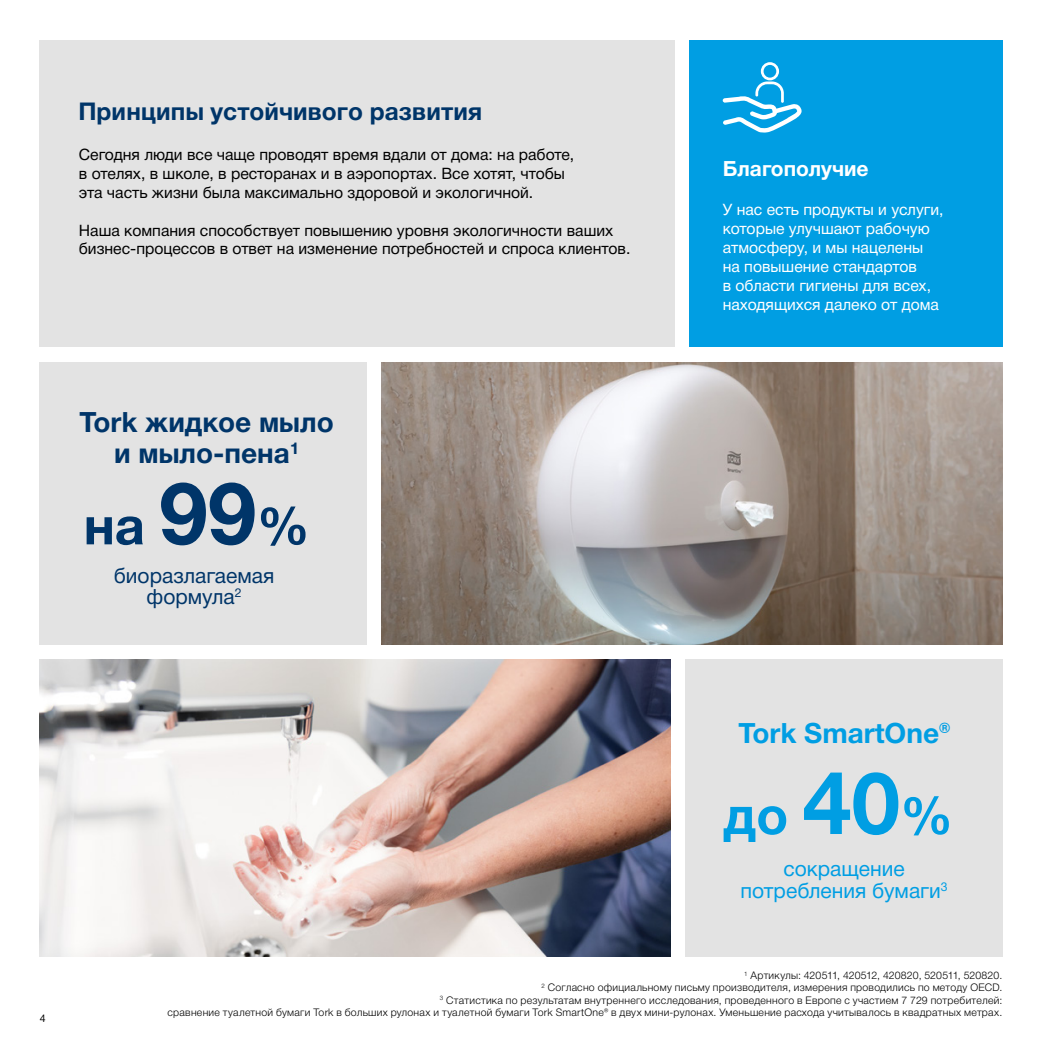
<style>
.page{position:relative;width:1042px;height:1042px;background:#fff}
.page>*{position:absolute;margin:0;border:0;box-sizing:border-box;transform-origin:0 0}
.t1{font:700 52.5px "Helvetica Neue Cyr";color:#009ee3}
.t2{font:700 52.5px "Helvetica Neue Cyr";color:#003569}
.t3{font:700 28px/31.5px "Helvetica Neue Cyr";color:#003569;text-align:center}
.t4{font:700 28px "Helvetica Neue Cyr";color:#009ee3}
.t5{font:700 24.5px "Helvetica Neue Cyr";letter-spacing:.005em;color:#003569}
.t6{font:21px/22.4px "Helvetica Neue Cyr";color:#009ee3;text-align:center}
.t7{font:21px/20.8px "Helvetica Neue Cyr";color:#003569;text-align:center}
.t8{font:700 21px "Helvetica Neue Cyr";color:#fff}
.t9{font:15.75px/18.9px "Helvetica Neue Cyr";color:#000}
.t10{font:15.75px/18.9px "Helvetica Neue Cyr";color:#fff}
.t11{font:300 10.5px/12.2px "Helvetica Neue Cyr";letter-spacing:.025em;color:#000;text-align:right}
.t12{font:10.5px "Helvetica Neue Cyr";color:#000}
.s1{font-size:87.5px}
</style>
<div class="page">
<div style="left:686px;top:659px;width:317px;height:297px;background:#e3e3e3"></div>
<div style="left:40px;top:362px;width:327px;height:283px;background:#e3e3e3"></div>
<div style="left:40px;top:40px;width:635px;height:307px;background:#e3e3e3"></div>
<div style="left:689px;top:40px;width:313px;height:307px;background:#009ee3"></div>
<img style="left:381px;top:362px;width:621px;height:283px">
<img style="left:40px;top:659px;width:631px;height:297px">
<svg style="left:722px;top:62px;width:80px;height:71px"></svg>
<h3 class="t5" style="left:78px;top:97px;width:405px">Принципы устойчивого развития</h3>
<h3 class="t9" style="left:79px;top:145px;width:497px">Сегодня люди все чаще проводят время вдали от дома: на работе, в отелях, в школе, в ресторанах и в аэропортах. Все хотят, чтобы эта часть жизни была максимально здоровой и экологичной.</h3>
<h3 class="t9" style="left:79px;top:221px;width:553px">Наша компания способствует повышению уровня экологичности ваших бизнес-процессов в ответ на изменение потребностей и спроса клиентов.</h3>
<h2 class="t3" style="left:79px;top:406px;width:256px">Tork жидкое мыло и мыло-пена<sup>1</sup></h2>
<h1 class="t2" style="left:84px;top:497px;width:227px">на <span class="s1">99</span>%</h1>
<h3 class="t7" style="left:114px;top:566px;width:162px">биоразлагаемая формула<sup>2</sup></h3>
<h3 class="t8" style="left:723px;top:157px;width:147px">Благополучие</h3>
<h3 class="t10" style="left:723px;top:200px;width:222px">У нас есть продукты и услуги, которые улучшают рабочую атмосферу, и мы нацелены на повышение стандартов<br>в области гигиены для всех, находящихся далеко от дома</h3>
<p class="t12" style="left:40px;top:1012px;width:7px">4</p>
<h2 class="t4" style="left:738px;top:717px;width:213px">Tork SmartOne®</h2>
<h1 class="t1" style="left:723px;top:786px;width:231px">до <span class="s1">40</span>%</h1>
<h3 class="t6" style="left:740px;top:857px;width:209px">cокращение потребления бумаги<sup>3</sup></h3>
<p class="t11" style="left:168px;top:969px;width:836px"><sup>1</sup> Артикулы: 420511, 420512, 420820, 520511, 520820.<br><sup>2</sup> Согласно официальному письму производителя, измерения проводились по методу OECD.<br><sup>3</sup> Статистика по результатам внутреннего исследования, проведенного в Европе с участием 7 729 потребителей:<br>сравнение туалетной бумаги Tork в больших рулонах и туалетной бумаги Tork SmartOne® в двух мини-рулонах. Уменьшение расхода учитывалось в квадратных метрах.</p>
</div>
